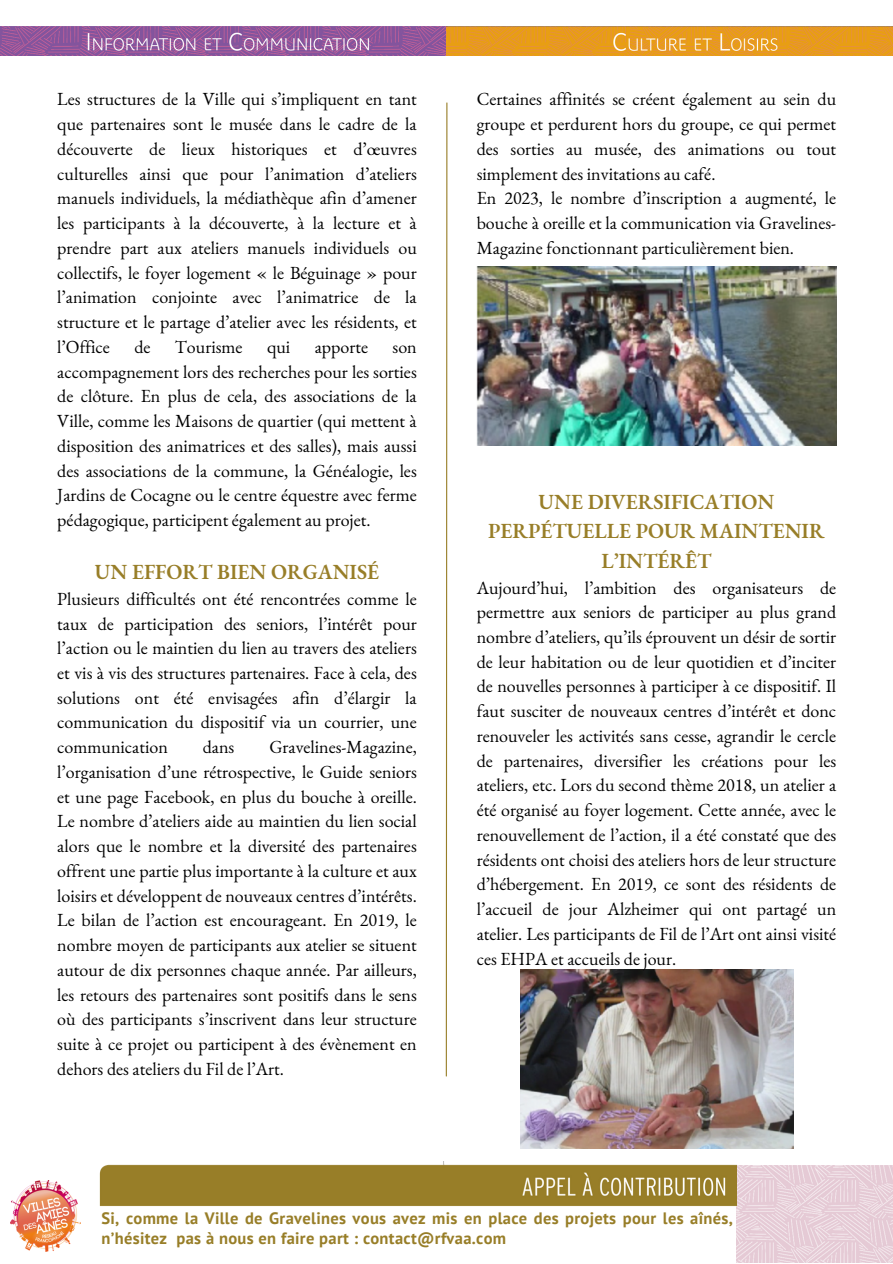
<style>
.page{position:relative;width:893px;height:1264px;background:#fff}
.page>*{position:absolute;margin:0;border:0;box-sizing:border-box;transform-origin:0 0}
.t1{font:600 21px/29.2px "EB Garamond";color:#987e28;text-align:center}
.t2{font:18px/24.8px "EB Garamond";color:#000;text-align:justify}
.t3{font:700 16.5px/20.2px "PT Sans";letter-spacing:.02em;color:#987e28}
</style>
<div class="page">
<img style="left:736px;top:1165px;width:156px;height:97px">
<img style="left:99px;top:1161px;width:637px;height:45px">
<img style="left:11px;top:1180px;width:70px;height:71px">
<img style="left:1px;top:26px;width:891px;height:29px">
<svg style="left:445px;top:102px;width:3px;height:975px"></svg>
<img style="left:476px;top:266px;width:360px;height:179px">
<img style="left:520px;top:969px;width:273px;height:179px">
<p class="t2" style="left:57px;top:87px;width:361px">Les structures de la Ville qui s’impliquent en tant que partenaires sont le musée dans le cadre de la découverte de lieux historiques et d’œuvres culturelles ainsi que pour l’animation d’ateliers manuels individuels, la médiathèque afin d’amener les participants à la découverte, à la lecture et à prendre part aux ateliers manuels individuels ou collectifs, le foyer logement « le Béguinage » pour l’animation conjointe avec l’animatrice de la structure et le partage d’atelier avec les résidents, et l’Office</p>
<p class="t2" style="left:134px;top:334px;width:18px">de</p>
<p class="t2" style="left:175px;top:334px;width:69px">Tourisme</p>
<p class="t2" style="left:267px;top:334px;width:25px">qui</p>
<p class="t2" style="left:315px;top:334px;width:55px">apporte</p>
<p class="t2" style="left:57px;top:334px;width:361px;text-indent:335px">son accompagnement lors des recherches pour les sorties de clôture. En plus de cela, des associations de la Ville, comme les Maisons de quartier (qui mettent à disposition des animatrices et des salles), mais aussi des associations de la commune, la Généalogie, les Jardins de Cocagne ou le centre équestre avec ferme pédagogique, participent également au projet.</p>
<p class="t1" style="left:95px;top:557px;width:286px">UN EFFORT BIEN ORGANISÉ</p>
<p class="t2" style="left:57px;top:586px;width:361px">Plusieurs difficultés ont été rencontrées comme le taux de participation des seniors, l’intérêt pour l’action ou le maintien du lien au travers des ateliers et vis à vis des structures partenaires. Face à cela, des solutions ont été envisagées afin d’élargir la communication du dispositif via un courrier, une communication</p>
<p class="t2" style="left:57px;top:734px;width:361px;text-indent:212px">Gravelines-Magazine, l’organisation d’une rétrospective, le Guide seniors et une page Facebook, en plus du bouche à oreille.<br>Le nombre d’ateliers aide au maintien du lien social alors que le nombre et la diversité des partenaires offrent une partie plus importante à la culture et aux loisirs et développent de nouveaux centres d’intérêts.<br>Le bilan de l’action est encourageant. En 2019, le nombre moyen de participants aux atelier se situent autour de dix personnes chaque année. Par ailleurs, les retours des partenaires sont positifs dans le sens où des participants s’inscrivent dans leur structure suite à ce projet ou participent à des évènement en dehors des ateliers du Fil de l’Art.</p>
<p class="t2" style="left:203px;top:734px;width:33px">dans</p>
<p class="t2" style="left:476px;top:87px;width:361px">Certaines affinités se créent également au sein du groupe et perdurent hors du groupe, ce qui permet des sorties au musée, des animations ou tout simplement des invitations au café.</p>
<p class="t2" style="left:476px;top:186px;width:361px">En 2023, le nombre d’inscription a augmenté, le bouche à oreille et la communication via Gravelines-Magazine fonctionnant particulièrement bien.</p>
<p class="t1" style="left:488px;top:487px;width:338px">UNE DIVERSIFICATION<br>PERPÉTUELLE POUR MAINTENIR<br>L’INTÉRÊT</p>
<p class="t2" style="left:476px;top:574px;width:361px">Aujourd’hui, l’ambition des organisateurs de permettre aux seniors de participer au plus grand nombre d’ateliers, qu’ils éprouvent un désir de sortir de leur habitation ou de leur quotidien et d’inciter de nouvelles personnes à participer à ce dispositif. Il faut susciter de nouveaux centres d’intérêt et donc renouveler les activités sans cesse, agrandir le cercle de partenaires, diversifier les créations pour les ateliers, etc. Lors du second thème 2018, un atelier a été organisé au foyer logement. Cette année, avec le renouvellement de l’action, il a été constaté que des résidents ont choisi des ateliers hors de leur structure d’hébergement. En 2019, ce sont des résidents de l’accueil de jour Alzheimer qui ont partagé un atelier. Les participants de Fil de l’Art ont ainsi visité ces EHPA et accueils de jour.</p>
<p class="t3" style="left:101px;top:1207px;width:633px">Si, comme la Ville de Gravelines vous avez mis en place des projets pour les aînés, n’hésitez pas à nous en faire part : contact@rfvaa.com</p>
</div>
